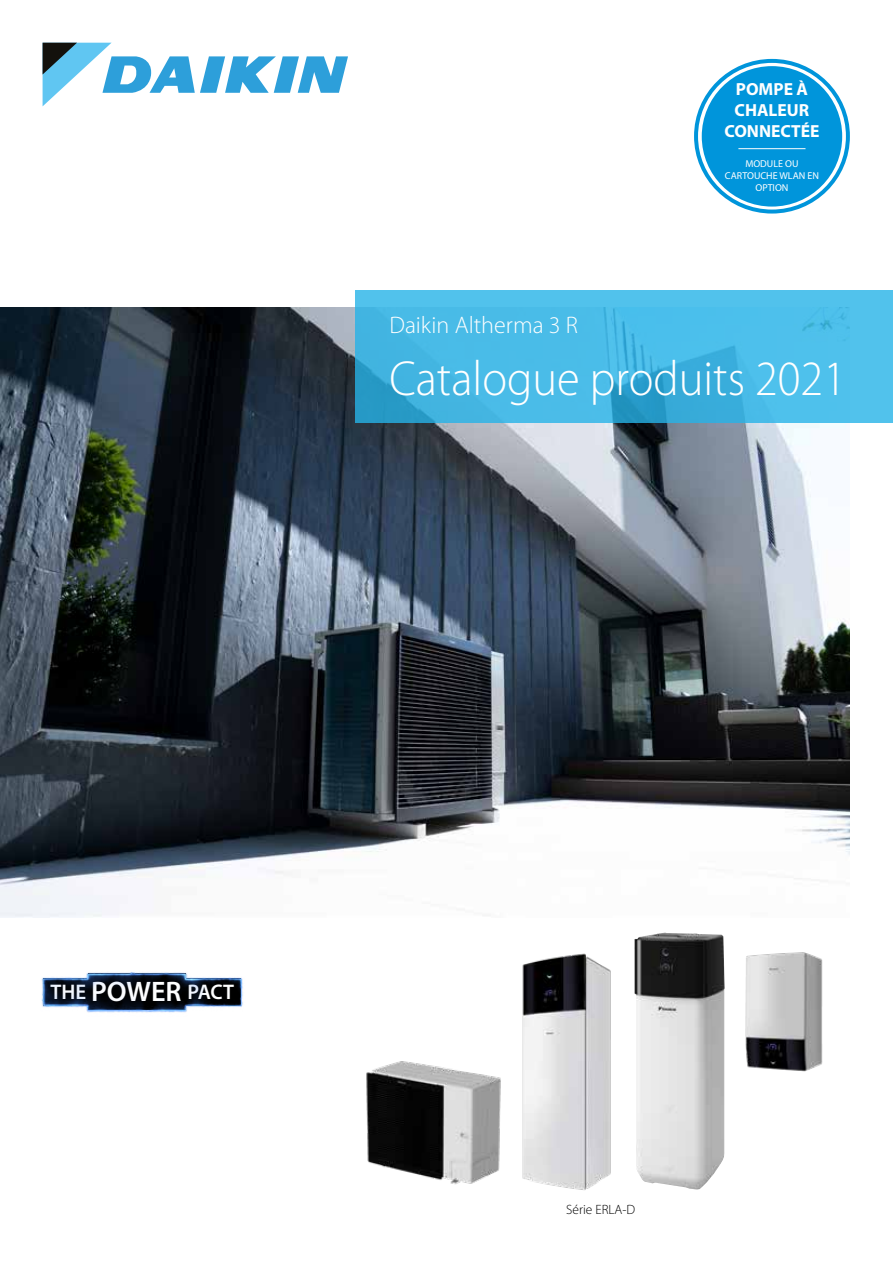
<style>
.page{position:relative;width:893px;height:1263px;background:#fff}
.page>*{position:absolute;margin:0;border:0;box-sizing:border-box;transform-origin:0 0}
.t1{font:300 49.5px "Myriad Pro";color:#fff;scale:.94 1}
.t2{font:300 24px "Myriad Pro";color:#fff}
.t3{font:600 21.15px "Myriad Pro";color:#fff}
.t4{font:700 17.55px/21px "Myriad Pro";color:#fff;text-align:center}
.t5{font:300 13.5px "Myriad Pro";color:#000}
.t6{font:10.05px/12px "Myriad Pro";color:#fff;text-align:center}
.s1{font-size:28.35px}
</style>
<div class="page">
<img style="left:0;top:307px;width:850px;height:610px">
<svg style="left:43px;top:43px;width:305px;height:63px"></svg>
<svg style="left:355px;top:290px;width:538px;height:132px;background:#47b9e5"></svg>
<div style="left:702px;top:66px;width:140px;height:141px;background:#0095db;border-radius:50%"></div>
<div style="left:694px;top:59px;width:156px;height:155px;border:4px solid #0095db;border-radius:50%"></div>
<hr style="left:738px;top:148px;width:67px;height:1px;background:#fff">
<img style="left:522px;top:953px;width:89px;height:238px">
<img style="left:745px;top:952px;width:78px;height:120px">
<img style="left:634px;top:932px;width:91px;height:257px">
<img style="left:366px;top:1061px;width:135px;height:124px">
<img style="left:41px;top:972px;width:202px;height:41px">
<h3 class="t4" style="left:724px;top:78px;width:97px">POMPE À<br>CHALEUR<br>CONNECTÉE</h3>
<p class="t6" style="left:725px;top:158px;width:96px">MODULE OU<br>CARTOUCHE WLAN EN<br>OPTION</p>
<h2 class="t2" style="left:389px;top:312px;width:190px">Daikin Altherma 3 R</h2>
<h1 class="t1" style="left:389px;top:352px;width:487px">Catalogue produits 2021</h1>
<h3 class="t3" style="left:50px;top:978px;width:185px">THE <span class="s1">POWER</span> PACT</h3>
<h3 class="t5" style="left:566px;top:1202px;width:71px">Série ERLA-D</h3>
</div>
